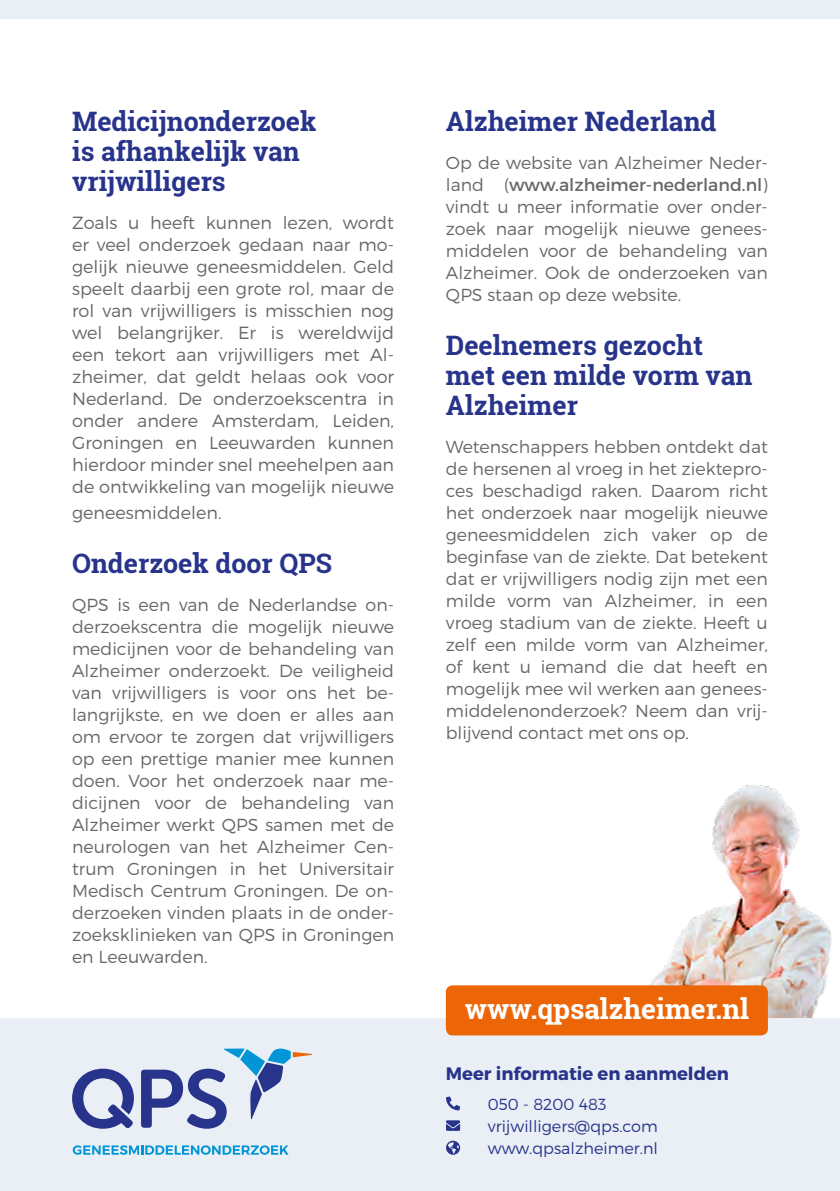
<style>
.page{position:relative;width:840px;height:1191px;background:#fff}
.page>*{position:absolute;margin:0;border:0;box-sizing:border-box;transform-origin:0 0}
.t1{font:700 28px "Roboto Slab";color:#fff}
.t2{font:700 26.8px/30px "Roboto Slab";color:#28348b}
.t3{font:700 18px "Montserrat";color:#28348b}
.t4{font:300 17.6px/22px "Montserrat";color:#666766;text-align:justify}
.t5{font:300 17.4px/22px "Montserrat";color:#666766;text-align:justify}
.t6{font:300 16px/22px "Montserrat";color:#28348b}
.s1{font-weight:400}
</style>
<div class="page">
<img style="left:650px;top:784px;width:182px;height:234px">
<div style="left:0;top:1018px;width:839px;height:173px;background:#eaeff5"></div>
<svg style="left:72px;top:1068px;width:62px;height:60px"></svg>
<svg style="left:141px;top:1048px;width:171px;height:80px"></svg>
<svg style="left:73px;top:1145px;width:215px;height:9px"></svg>
<div style="left:445px;top:985px;width:322px;height:50px;background:#ec6608;border-radius:7px"></div>
<div style="left:0;top:0;width:839px;height:18px;background:#eaeff5"></div>
<svg style="left:446px;top:1096px;width:14px;height:14px"></svg>
<svg style="left:446px;top:1140px;width:14px;height:14px"></svg>
<svg style="left:446px;top:1120px;width:14px;height:10px"></svg>
<h2 class="t2" style="left:72px;top:106px;width:246px">Medicijnonderzoek is afhankelijk van vrijwilligers</h2>
<p class="t4" style="left:72px;top:211px;width:323px">Zoals u heeft kunnen lezen, wordt er veel onderzoek gedaan naar mo&shy;gelijk nieuwe geneesmiddelen. Geld speelt daarbij een grote rol, maar de rol van vrijwilligers is misschien nog wel belangrijker. Er is wereldwijd een tekort aan vrijwilligers met Al&shy;zheimer, dat geldt helaas ook voor Nederland. De onderzoekscentra in onder andere Amsterdam, Leiden, Groningen en Leeuwarden kunnen hierdoor minder snel meehelpen aan de ontwikkeling van mogelijk nieuwe</p>
<p class="t4" style="left:72px;top:501px;width:151px">geneesmiddelen.</p>
<h2 class="t2" style="left:72px;top:548px;width:261px">Onderzoek door QPS</h2>
<p class="t5" style="left:72px;top:593px;width:323px">QPS is een van de Nederlandse on&shy;derzoekscentra die mogelijk nieuwe medicijnen voor de behandeling van Alzheimer onderzoekt. De veiligheid van vrijwilligers is voor ons het be&shy;langrijkste, en we doen er alles aan om ervoor te zorgen dat vrijwilligers op een prettige manier mee kunnen doen. Voor het onderzoek naar me&shy;dicijnen voor de behandeling van Alzheimer werkt QPS samen met de neurologen van het Alzheimer Cen&shy;trum Groningen in het Universitair Medisch Centrum Groningen. De on&shy;derzoeken vinden plaats in de onder&shy;zoeksklinieken van QPS in Groningen en Leeuwarden.</p>
<h2 class="t2" style="left:445px;top:106px;width:272px">Alzheimer Nederland</h2>
<p class="t5" style="left:445px;top:151px;width:323px">Op de website van Alzheimer Neder&shy;land (<span class="s1">www.alzheimer-nederland.nl</span>) vindt u meer informatie over onder&shy;zoek naar mogelijk nieuwe genees&shy;middelen voor de behandeling van Alzheimer. Ook de onderzoeken van QPS staan op deze website.</p>
<h2 class="t2" style="left:445px;top:330px;width:308px">Deelnemers gezocht met een milde vorm van<br>Alzheimer</h2>
<p class="t5" style="left:445px;top:435px;width:323px">Wetenschappers hebben ontdekt dat de hersenen al vroeg in het ziektepro&shy;ces beschadigd raken. Daarom richt het onderzoek naar mogelijk nieuwe geneesmiddelen zich vaker op de beginfase van de ziekte. Dat betekent dat er vrijwilligers nodig zijn met een milde vorm van Alzheimer, in een vroeg stadium van de ziekte. Heeft u zelf een milde vorm van Alzheimer, of kent u iemand die dat heeft en mogelijk mee wil werken aan genees&shy;middelenonderzoek? Neem dan vrij&shy;blijvend contact met ons op.</p>
<h1 class="t1" style="left:464px;top:989px;width:285px">www.qpsalzheimer.nl</h1>
<p class="t3" style="left:445px;top:1062px;width:284px">Meer informatie en aanmelden</p>
<p class="t6" style="left:487px;top:1092px;width:171px">050 - 8200 483 vrijwilligers@qps.com www.qpsalzheimer.nl</p>
</div>
